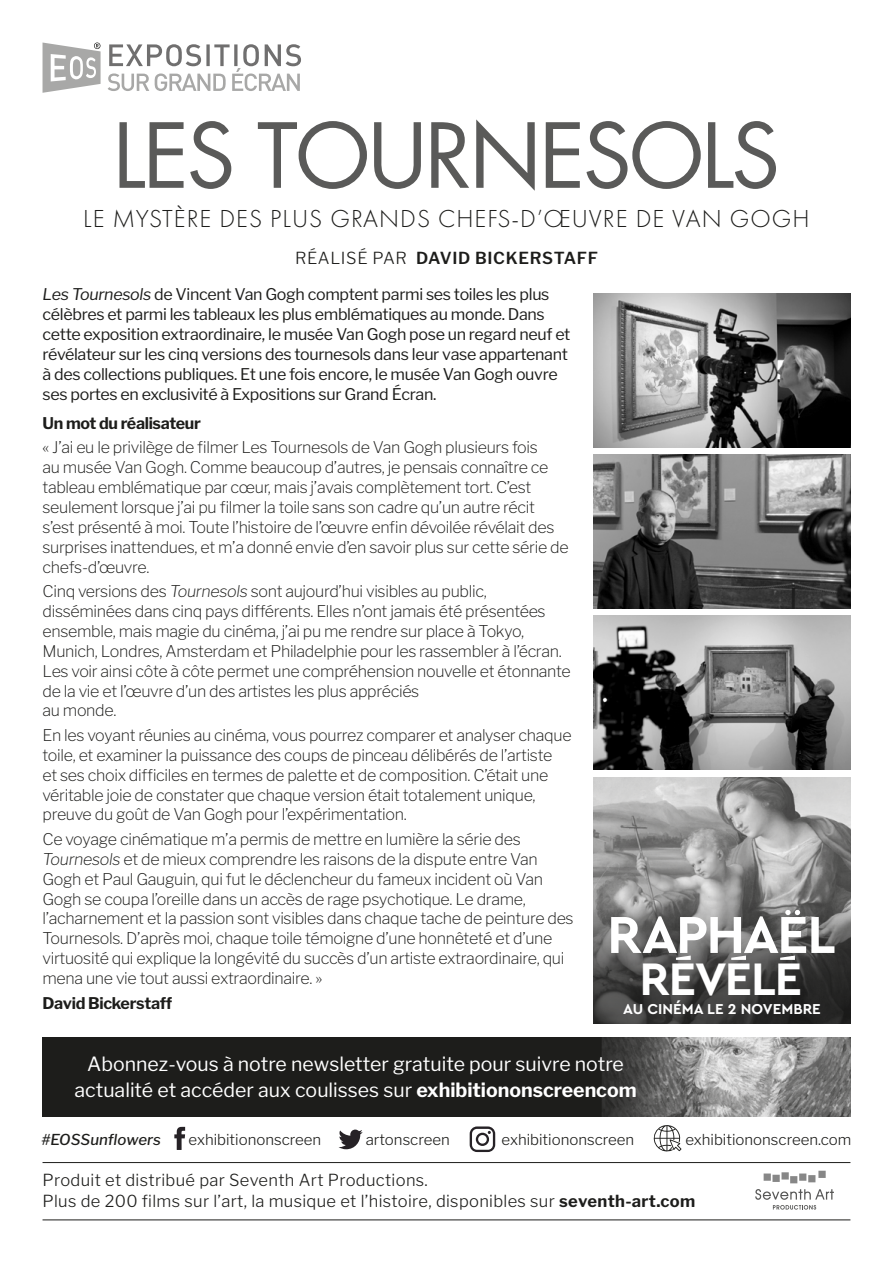
<style>
.page{position:relative;width:893px;height:1263px;background:#fff}
.page>*{position:absolute;margin:0;border:0;box-sizing:border-box;transform-origin:0 0}
.t1{font:87px "Futura";letter-spacing:-.03em;color:#5a5a59}
.t2{font:700 54.45px "Cera Pro";letter-spacing:-.035em;color:#fff}
.t3{font:700 47.7px "Cera Pro";letter-spacing:-.03em;color:#fff}
.t4{font:300 25.5px "Futura PT";letter-spacing:.04em;color:#1d1d1b}
.t5{font:19.5px/25.5px "Libre Franklin";color:#fff;text-align:center}
.t6{font:300 16.5px/21px "Libre Franklin";letter-spacing:.02em;color:#1d1d1b}
.t7{font:600 16.5px "Libre Franklin";letter-spacing:.04em;color:#1d1d1b}
.t8{font:200 16.05px/20px "Libre Franklin";letter-spacing:-.02em;color:#1d1d1b}
.t9{font:16.05px/20px "Libre Franklin";letter-spacing:-.02em;color:#1d1d1b}
.t10{font:700 16.05px "Libre Franklin";letter-spacing:-.02em;color:#1d1d1b}
.t11{font:300 15px "Libre Franklin";color:#1d1d1b}
.t12{font:700 15px "Cera Pro";color:#fff}
.t13{font:italic 500 15px "Libre Franklin";color:#1d1d1b}
.s1{font-weight:300}
.s2{font-style:italic}
.s3{font-weight:700}
</style>
<div class="page">
<img style="left:593px;top:293px;width:257px;height:154px">
<img style="left:593px;top:454px;width:257px;height:155px">
<img style="left:593px;top:616px;width:257px;height:154px">
<svg style="left:755px;top:1189px;width:79px;height:20px"></svg>
<svg style="left:764px;top:1171px;width:62px;height:12px"></svg>
<hr style="left:43px;top:1162px;width:807px;height:1px;background:#1d1d1b">
<hr style="left:43px;top:1219px;width:807px;height:1px;background:#1d1d1b">
<svg style="left:174px;top:1127px;width:11px;height:23px"></svg>
<svg style="left:338px;top:1129px;width:25px;height:20px"></svg>
<svg style="left:470px;top:1126px;width:25px;height:26px"></svg>
<img style="left:43px;top:1038px;width:807px;height:78px">
<svg style="left:653px;top:1125px;width:28px;height:27px"></svg>
<img style="left:593px;top:777px;width:257px;height:120px">
<svg style="left:593px;top:897px;width:257px;height:126px;background:#545453"></svg>
<svg style="left:676px;top:955px;width:15px;height:5px"></svg>
<svg style="left:731px;top:955px;width:15px;height:5px"></svg>
<svg style="left:780px;top:955px;width:15px;height:5px"></svg>
<svg style="left:785px;top:910px;width:15px;height:5px"></svg>
<svg style="left:108px;top:44px;width:193px;height:47px"></svg>
<svg style="left:43px;top:43px;width:58px;height:50px"></svg>
<p class="t1" style="left:113px;top:96px;width:669px">LES TOURNESOLS</p>
<p class="t4" style="left:83px;top:204px;width:728px">LE MYSTÈRE DES PLUS GRANDS CHEFS-D’ŒUVRE DE VAN GOGH</p>
<p class="t7" style="left:295px;top:248px;width:304px"><span class="s1">RÉALISÉ PAR</span> DAVID BICKERSTAFF</p>
<p class="t9" style="left:43px;top:285px;width:529px"><span class="s2">Les Tournesols</span> de Vincent Van Gogh comptent parmi ses toiles les plus célèbres et parmi les tableaux les plus emblématiques au monde. Dans cette exposition extraordinaire, le musée Van Gogh pose un regard neuf et révélateur sur les cinq versions des tournesols dans leur vase appartenant à des collections publiques. Et une fois encore, le musée Van Gogh ouvre ses portes en exclusivité à Expositions sur Grand Écran.</p>
<p class="t10" style="left:43px;top:413px;width:160px">Un mot du réalisateur</p>
<p class="t8" style="left:43px;top:437px;width:528px">« J’ai eu le privilège de filmer Les Tournesols de Van Gogh plusieurs fois<br>au musée Van Gogh. Comme beaucoup d’autres, je pensais connaître ce tableau emblématique par cœur, mais j’avais complètement tort. C’est seulement lorsque j’ai pu filmer la toile sans son cadre qu’un autre récit s’est présenté à moi. Toute l’histoire de l’œuvre enfin dévoilée révélait des surprises inattendues, et m’a donné envie d’en savoir plus sur cette série de chefs-d’œuvre.</p>
<p class="t8" style="left:43px;top:581px;width:530px">Cinq versions des <span class="s2">Tournesols</span> sont aujourd’hui visibles au public, disséminées dans cinq pays différents. Elles n’ont jamais été présentées ensemble, mais magie du cinéma, j’ai pu me rendre sur place à Tokyo, Munich, Londres, Amsterdam et Philadelphie pour les rassembler à l’écran.<br>Les voir ainsi côte à côte permet une compréhension nouvelle et étonnante de la vie et l’œuvre d’un des artistes les plus appréciés<br>au monde.</p>
<p class="t8" style="left:43px;top:725px;width:531px">En les voyant réunies au cinéma, vous pourrez comparer et analyser chaque toile, et examiner la puissance des coups de pinceau délibérés de l’artiste<br>et ses choix difficiles en termes de palette et de composition. C’était une véritable joie de constater que chaque version était totalement unique, preuve du goût de Van Gogh pour l’expérimentation.</p>
<p class="t8" style="left:43px;top:829px;width:533px">Ce voyage cinématique m’a permis de mettre en lumière la série des <span class="s2">Tournesols</span> et de mieux comprendre les raisons de la dispute entre Van Gogh et Paul Gauguin, qui fut le déclencheur du fameux incident où Van Gogh se coupa l’oreille dans un accès de rage psychotique. Le drame, l’acharnement et la passion sont visibles dans chaque tache de peinture des Tournesols. D’après moi, chaque toile témoigne d’une honnêteté et d’une virtuosité qui explique la longévité du succès d’un artiste extraordinaire, qui mena une vie tout aussi extraordinaire. »</p>
<p class="t10" style="left:43px;top:993px;width:131px">David Bickerstaff</p>
<p class="t2" style="left:607px;top:898px;width:230px">RAPHAEL</p>
<p class="t3" style="left:640px;top:947px;width:164px">REVELE</p>
<p class="t12" style="left:623px;top:998px;width:199px">AU CINÉMA LE 2 NOVEMBRE</p>
<p class="t5" style="left:75px;top:1051px;width:564px">Abonnez-vous à notre newsletter gratuite pour suivre notre actualité et accéder aux coulisses sur <span class="s3">exhibitiononscreencom</span></p>
<p class="t13" style="left:41px;top:1130px;width:121px">#EOSSunflowers</p>
<p class="t11" style="left:685px;top:1130px;width:167px">exhibitiononscreen.com</p>
<p class="t11" style="left:189px;top:1130px;width:134px">exhibitiononscreen</p>
<p class="t11" style="left:366px;top:1130px;width:86px">artonscreen</p>
<p class="t11" style="left:502px;top:1130px;width:134px">exhibitiononscreen</p>
<p class="t6" style="left:43px;top:1170px;width:654px">Produit et distribué par Seventh Art Productions.<br>Plus de 200 films sur l’art, la musique et l’histoire, disponibles sur <span class="s3">seventh-art.com</span></p>
</div>
